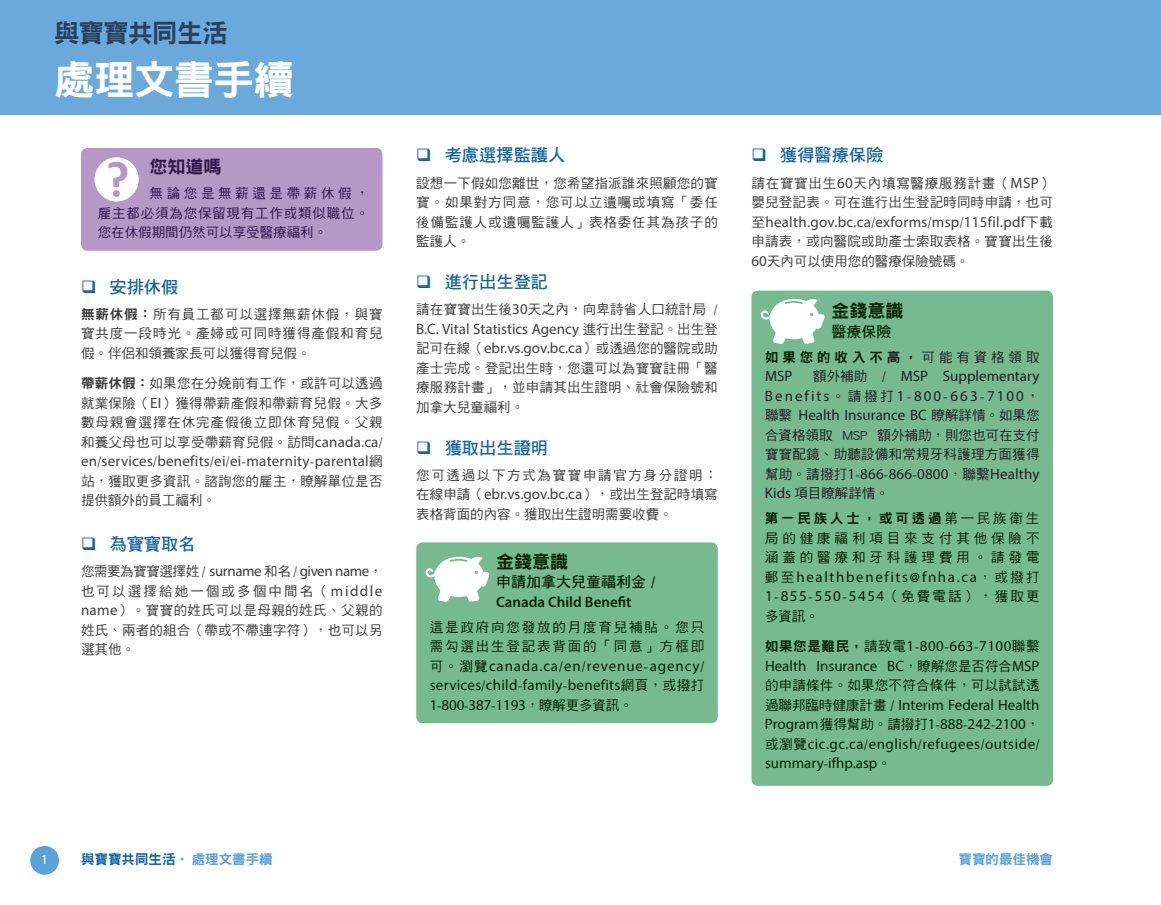
<style>
.page{position:relative;width:1161px;height:905px;background:#fff}
.page>*{position:absolute;margin:0;border:0;box-sizing:border-box;transform-origin:0 0}
.t1{font:40.5px "DF Hei Std W9";letter-spacing:-.015em;color:#fff}
.t2{font:25.5px "DF Hei Std W9";letter-spacing:-.035em;color:#27415f}
.t3{font:18px "DF Hei Std W9";color:#002500}
.t4{font:18px "DF Hei Std W9";color:#35164c}
.t5{font:17.25px "DF Hei Std W7";color:#12639f}
.t6{font:15px/19.5px "Myriad Pro";letter-spacing:.02em;color:#002500;text-align:justify}
.t7{font:15px/19.5px "Myriad Pro";letter-spacing:.015em;color:#3e3e3f}
.t8{font:15px/19.5px "Myriad Pro";letter-spacing:.01em;color:#231f20;text-align:justify}
.t9{font:15px/19.5px "Myriad Pro";color:#002500}
.t10{font:15px "Myriad Pro";letter-spacing:-.03em;color:#3e3e3f}
.t11{font:15px "Myriad Pro";letter-spacing:.11em;color:#002500}
.t12{font:600 15px "Myriad Pro";color:#002500}
.t13{font:15px "DF Hei Std W7";color:#002500}
.t14{font:13.5px/19.5px "DF Hei Std W5";letter-spacing:.015em;color:#3e3e3f;text-align:justify}
.t15{font:13.5px/19.5px "DF Hei Std W5";color:#231f20}
.t16{font:13.5px/19.5px "DF Hei Std W5";letter-spacing:.06em;color:#35164c;text-align:justify}
.t17{font:13.5px/19.5px "DF Hei Std W5";letter-spacing:.135em;color:#002500}
.t18{font:13.5px/19.5px "DF Hei Std W5";letter-spacing:.29em;color:#002500}
.t19{font:13.5px/19.5px "DF Hei Std W5";letter-spacing:.155em;color:#002500}
.t20{font:13.5px "DF Hei Std W5";letter-spacing:.125em;color:#3e3e3f}
.t21{font:13.5px "DF Hei Std W5";letter-spacing:.02em;color:#002500}
.t22{font:13.5px "DF Hei Std W9";letter-spacing:.21em;color:#002500}
.t23{font:13.5px "DF Hei Std W9";letter-spacing:.29em;color:#002500}
.t24{font:13.5px "DF Hei Std W9";color:#12639f}
.t25{font:13.5px "DF Hei Std W9";color:#5aa2d8}
.t26{font:13.5px "Myriad Pro";color:#fff}
.s1{font-family:"DF Hei Std W9"}
.s2{font-family:"Myriad Pro";font-size:15px}
.s3{font-family:"DF Hei Std W5";font-size:13.5px}
.s4{color:#231f20}
.s5{font-family:"DF Hei Std W5";color:#231f20}
.s6{font-family:"DF Hei Std W5"}
.s7{font-family:"DF Hei Std W9";font-size:13.5px}
.s8{color:#5aa2d8}
</style>
<div class="page">
<div style="left:0;top:0;width:1161px;height:114px;background:#6ba9db"></div>
<div style="left:30px;top:846px;width:29px;height:28px;background:#5aa2d8;border-radius:50%"></div>
<div style="left:81px;top:148px;width:301px;height:103px;background:#b697c6;border-radius:6px"></div>
<div style="left:94px;top:157px;width:45px;height:44px;background:#fff;border-radius:50%"></div>
<div style="left:113px;top:190px;width:7px;height:7px;background:#b697c6;border-radius:50%"></div>
<svg style="left:108px;top:162px;width:19px;height:25px"></svg>
<div style="left:416px;top:542px;width:302px;height:181px;background:#77ba8f;border-radius:6px"></div>
<svg style="left:425px;top:556px;width:64px;height:46px"></svg>
<div style="left:752px;top:290px;width:301px;height:495px;background:#77ba8f;border-radius:6px"></div>
<svg style="left:760px;top:298px;width:65px;height:46px"></svg>
<h2 class="t2" style="left:54px;top:19px;width:175px">與寶寶共同生活</h2>
<h1 class="t1" style="left:54px;top:57px;width:242px">處理文書手續</h1>
<h3 class="t4" style="left:150px;top:157px;width:73px">您知道嗎</h3>
<p class="t16" style="left:98px;top:183px;width:273px;text-indent:52px">無論您是無薪還是帶薪休假，雇主都必須為您保留現有工作或類似職位。您在休假期間仍然可以享受醫療福利。</p>
<p class="t5" style="left:81px;top:277px;width:99px">❑ 安排休假</p>
<p class="t14" style="left:81px;top:304px;width:303px"><span class="s1">無薪休假：</span>所有員工都可以選擇無薪休假，與寶寶共度一段時光。產婦或可同時獲得產假和育兒假。伴侶和領養家長可以獲得育兒假。</p>
<p class="t14" style="left:81px;top:373px;width:303px"><span class="s1">帶薪休假：</span>如果您在分娩前有工作，或許可以透過就業保險（<span class="s2">EI</span>）獲得帶薪產假和帶薪育兒假。大多數母親會選擇在休完產假後立即休育兒假。父親和養父母也可以享受帶薪育兒假。訪問<span class="s2">canada.ca</span>/</p>
<p class="t7" style="left:81px;top:451px;width:303px">en<span class="s3">/</span>services<span class="s3">/</span>benefits<span class="s3">/</span>ei<span class="s3">/</span>ei<span class="s3">-</span>maternity<span class="s3">-</span>parental<span class="s3">網</span></p>
<p class="t14" style="left:81px;top:471px;width:303px">站，獲取更多資訊。諮詢您的雇主，瞭解單位是否提供額外的員工福利。</p>
<p class="t5" style="left:81px;top:534px;width:116px">❑ 為寶寶取名</p>
<p class="t10" style="left:81px;top:561px;width:303px"><span class="s3">您需要為寶寶選擇姓 /</span> surname <span class="s3">和名 /</span> given name<span class="s3">，</span></p>
<p class="t14" style="left:81px;top:580px;width:303px">也可以選擇給她一個或多個中間名（<span class="s2">middle name</span>）。寶寶的姓氏可以是母親的姓氏、父親的姓氏、兩者的組合（帶或不帶連字符），也可以另選其他。</p>
<p class="t5" style="left:416px;top:146px;width:151px">❑ 考慮選擇監護人</p>
<p class="t14" style="left:416px;top:173px;width:303px">設想一下假如您離世，您希望指派誰來照顧您的寶寶。如果對方同意，您可以立遺囑或填寫「委任後備監護人或遺囑監護人」表格委任其為孩子的監護人。</p>
<p class="t5" style="left:416px;top:272px;width:133px">❑ 進行出生登記</p>
<p class="t14" style="left:416px;top:299px;width:303px">請在寶寶出生後<span class="s2">30</span>天之內，向卑詩省人口統計局 /</p>
<p class="t7" style="left:416px;top:319px;width:303px">B.C. Vital Statistics Agency <span class="s3">進行出生登記。出生登記可在線（</span>ebr.vs.gov.bc.ca<span class="s3">）或透過您的醫院或助</span></p>
<p class="t14" style="left:416px;top:358px;width:303px">產士完成。登記出生時，您還可以為寶寶註冊「醫療服務計畫」，並申請其出生證明、社會保險號和加拿大兒童福利。</p>
<p class="t5" style="left:416px;top:438px;width:133px">❑ 獲取出生證明</p>
<p class="t20" style="left:416px;top:468px;width:303px">您可透過以下方式為寶寶申請官方身分證明：</p>
<p class="t7" style="left:416px;top:484px;width:303px"><span class="s3">在線申請（</span>ebr.vs.gov.bc.ca<span class="s3">），或出生登記時填寫</span></p>
<p class="t14" style="left:416px;top:504px;width:258px">表格背面的內容。獲取出生證明需要收費。</p>
<h3 class="t3" style="left:496px;top:551px;width:73px">金錢意識</h3>
<p class="t13" style="left:496px;top:573px;width:161px">申請加拿大兒童福利金 /</p>
<p class="t12" style="left:496px;top:592px;width:137px">Canada Child Benefit</p>
<p class="t17" style="left:430px;top:617px;width:276px">這是政府向您發放的月度育兒補貼。您只需勾選出生登記表背面的「同意」方框即</p>
<p class="t6" style="left:430px;top:655px;width:276px"><span class="s3">可。瀏覽</span>canada.ca<span class="s3">/</span>en<span class="s3">/</span>revenue<span class="s3">-</span>agency<span class="s3">/ </span>services<span class="s3">/</span>child<span class="s3">-</span>family<span class="s3">-</span>benefits<span class="s3">網頁，或撥打</span>1<span class="s3">-</span>800<span class="s3">-</span>387<span class="s3">-</span>1193<span class="s3">，瞭解更多資訊。</span></p>
<p class="t5" style="left:752px;top:146px;width:133px">❑ 獲得醫療保險</p>
<p class="t14" style="left:752px;top:173px;width:303px">請在寶寶出生<span class="s2">60</span>天內填寫醫療服務計畫（<span class="s2">MSP</span>）嬰兒登記表。可在進行出生登記時同時申請，也可</p>
<p class="t7" style="left:752px;top:211px;width:303px"><span class="s3">至</span>health.gov.bc.ca<span class="s3">/</span>exforms<span class="s3">/</span>msp<span class="s3">/</span>115fil.pdf<span class="s3">下載</span></p>
<p class="t14" style="left:751px;top:231px;width:303px">申請表，或向醫院或助產士索取表格。寶寶出生後<br><span class="s2">60</span>天內可以使用您的醫療保險號碼。</p>
<h3 class="t3" style="left:831px;top:301px;width:73px">金錢意識</h3>
<p class="t13" style="left:831px;top:323px;width:61px">醫療保險</p>
<p class="t23" style="left:765px;top:349px;width:276px">如果您的收入不<span class="s4">高，</span><span class="s5">可能有資格領取</span></p>
<p class="t8" style="left:765px;top:366px;width:29px">MSP</p>
<p class="t8" style="left:765px;top:366px;width:276px;text-indent:48px"><span class="s3">額外補助 /</span> MSP Supplementary Benefits<span class="s3">。請撥打</span>1<span class="s3">-</span>800<span class="s3">-</span>663<span class="s3">-</span>7100<span class="s3">，聯繫</span> Health Insurance BC <span class="s3">瞭解詳情。如果您</span></p>
<p class="t15" style="left:765px;top:425px;width:276px">合資格領取 MSP 額外補助，則您也可在支付寶寶配鏡、助聽設備和常規牙科護理方面獲得</p>
<p class="t8" style="left:765px;top:464px;width:276px"><span class="s3">幫助。請撥打</span>1<span class="s3">-</span>866<span class="s3">-</span>866<span class="s3">-</span>0800<span class="s3">，聯繫</span>Healthy</p>
<p class="t15" style="left:765px;top:483px;width:125px"><span class="s2">Kids</span> 項目瞭解詳情。</p>
<p class="t22" style="left:765px;top:511px;width:276px">第一民族人士，或可透過<span class="s6">第一民族衛生</span></p>
<p class="t18" style="left:765px;top:528px;width:276px">局的健康福利項目來支付其他保險不涵蓋的醫療和牙科護理費用。請發電</p>
<p class="t11" style="left:765px;top:567px;width:276px"><span class="s3">郵至</span>healthbenefits<span class="s3">@</span>fnha.ca<span class="s3">，或撥打</span></p>
<p class="t19" style="left:765px;top:586px;width:276px"><span class="s2">1</span>-<span class="s2">855</span>-<span class="s2">550</span>-<span class="s2">5454</span>（免費電話），獲取更多資訊。</p>
<p class="t9" style="left:765px;top:636px;width:276px"><span class="s7">如果您是難民，</span><span class="s3">請致電</span>1<span class="s3">-</span>800<span class="s3">-</span>663<span class="s3">-</span>7100<span class="s3">聯繫<br></span>Health Insurance BC<span class="s3">，瞭解您是否符合</span>MSP</p>
<p class="t21" style="left:765px;top:678px;width:276px">的申請條件。如果您不符合條件，可以試試透</p>
<p class="t6" style="left:765px;top:694px;width:276px"><span class="s3">過聯邦臨時健康計畫 /</span> Interim Federal Health Program <span class="s3">獲得幫助。請撥打</span>1<span class="s3">-</span>888<span class="s3">-</span>242<span class="s3">-</span>2100<span class="s3">，或瀏覽</span>cic.gc.ca<span class="s3">/</span>english<span class="s3">/</span>refugees<span class="s3">/</span>outside<span class="s3">/ </span>summary<span class="s3">-</span>ifhp.asp<span class="s3">。</span></p>
<p class="t26" style="left:41px;top:851px;width:8px">1</p>
<p class="t24" style="left:81px;top:852px;width:193px">與寶寶共同生活<span class="s8">• 處理文書手續</span></p>
<p class="t25" style="left:958px;top:852px;width:96px">寶寶的最佳機會</p>
</div>
